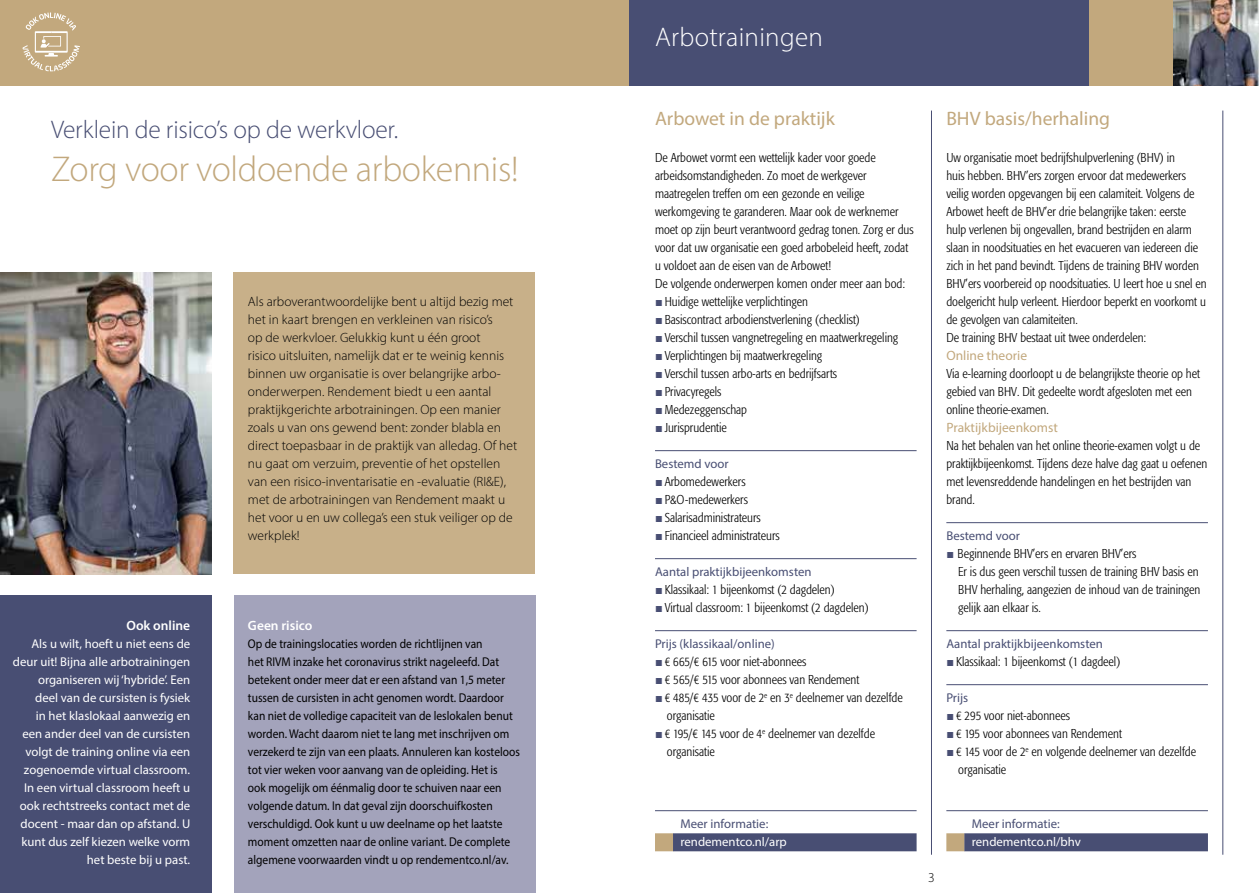
<style>
.page{position:relative;width:1259px;height:893px;background:#fff}
.page>*{position:absolute;margin:0;border:0;box-sizing:border-box;transform-origin:0 0}
.t1{font:300 36px "Myriad Pro";letter-spacing:-.01em;color:#c2a87d}
.t2{font:300 27px "Myriad Pro";letter-spacing:.01em;color:#fff}
.t3{font:300 25.5px "Myriad Pro";letter-spacing:-.01em;color:#484e73}
.t4{font:19.5px "Myriad Pro";color:#c2a87d}
.t5{font:300 13.5px/18px "Myriad Pro";color:#000}
.t6{font:13.5px "Myriad Pro";color:#c2a87d}
.t7{font:600 13.5px "Myriad Pro";color:#fff}
.t8{font:300 condensed 12.75px/18px "Formata";color:#000}
.t9{font:12.75px/18px "Myriad Pro";color:#000;scale:.9 1}
.t10{font:12.75px/18px "Myriad Pro";color:#fff;text-align:right}
.t11{font:12.75px "Myriad Pro";color:#484e73}
.s1{font-family:"Arial GEO";font-weight:400;font-stretch:normal;color:#484e73}
</style>
<div class="page">
<div style="left:0;top:0;width:1174px;height:85px;background:#c2a87d"></div>
<div style="left:0;top:595px;width:212px;height:298px;background:#484e73"></div>
<div style="left:233px;top:272px;width:302px;height:302px;background:#c8b089"></div>
<div style="left:234px;top:595px;width:302px;height:298px;background:#a3a3bb"></div>
<svg style="left:22px;top:13px;width:58px;height:58px"></svg>
<hr style="left:946px;top:522px;width:262px;height:1px;background:#484e73">
<hr style="left:946px;top:630px;width:262px;height:1px;background:#484e73">
<hr style="left:946px;top:684px;width:262px;height:1px;background:#484e73">
<hr style="left:946px;top:810px;width:262px;height:1px;background:#484e73">
<div style="left:946px;top:833px;width:18px;height:18px;background:#c2a87d"></div>
<div style="left:964px;top:833px;width:244px;height:18px;background:#484e73"></div>
<hr style="left:655px;top:450px;width:261px;height:1px;background:#484e73">
<hr style="left:655px;top:558px;width:261px;height:1px;background:#484e73">
<hr style="left:655px;top:630px;width:261px;height:1px;background:#484e73">
<hr style="left:655px;top:810px;width:261px;height:1px;background:#484e73">
<div style="left:655px;top:833px;width:18px;height:18px;background:#c2a87d"></div>
<div style="left:673px;top:833px;width:243px;height:18px;background:#484e73"></div>
<hr style="left:1222px;top:111px;width:1px;height:744px;background:#484e73">
<hr style="left:931px;top:111px;width:1px;height:744px;background:#484e73">
<div style="left:629px;top:0;width:460px;height:85px;background:#484e73"></div>
<img style="left:1174px;top:0;width:85px;height:85px">
<img style="left:0;top:272px;width:212px;height:302px">
<h3 class="t3" style="left:51px;top:114px;width:348px">Verklein de risico’s op de werkvloer.</h3>
<h1 class="t1" style="left:51px;top:147px;width:469px">Zorg voor voldoende arbokennis!</h1>
<p class="t7" style="left:126px;top:617px;width:65px">Ook online</p>
<p class="t10" style="left:13px;top:635px;width:179px">Als u wilt, hoeft u niet eens de deur uit! Bijna alle arbotrainingen organiseren wij ‘hybride’. Een deel van de cursisten is fysiek<br>in het klaslokaal aanwezig en een ander deel van de cursisten volgt de training online via een zogenoemde virtual classroom.<br>In een virtual classroom heeft u ook rechtstreeks contact met de docent - maar dan op afstand. U kunt dus zelf kiezen welke vorm het beste bij u past.</p>
<p class="t5" style="left:248px;top:292px;width:271px">Als arboverantwoordelijke bent u altijd bezig met het in kaart brengen en verkleinen van risico’s<br>op de werkvloer. Gelukkig kunt u één groot<br>risico uitsluiten, namelijk dat er te weinig kennis binnen uw organisatie is over belangrijke arbo&shy;onderwerpen. Rendement biedt u een aantal praktijkgerichte arbotrainingen. Op een manier zoals u van ons gewend bent: zonder blabla en direct toepasbaar in de praktijk van alledag. Of het nu gaat om verzuim, preventie of het opstellen van een risico-inventarisatie en -evaluatie (RI&amp;E), met de arbotrainingen van Rendement maakt u het voor u en uw collega’s een stuk veiliger op de werkplek!</p>
<p class="t7" style="left:248px;top:617px;width:66px">Geen risico</p>
<p class="t9" style="left:248px;top:635px;width:304px">Op de trainingslocaties worden de richtlijnen van<br>het RIVM inzake het coronavirus strikt nageleefd. Dat betekent onder meer dat er een afstand van 1,5 meter tussen de cursisten in acht genomen wordt. Daardoor kan niet de volledige capaciteit van de leslokalen benut worden. Wacht daarom niet te lang met inschrijven om verzekerd te zijn van een plaats. Annuleren kan kosteloos tot vier weken voor aanvang van de opleiding. Het is<br>ook mogelijk om éénmalig door te schuiven naar een volgende datum. In dat geval zijn doorschuifkosten verschuldigd. Ook kunt u uw deelname op het laatste moment omzetten naar de online variant. De complete algemene voorwaarden vindt u op rendementco.nl/av.</p>
<h2 class="t2" style="left:655px;top:21px;width:169px">Arbotrainingen</h2>
<h3 class="t4" style="left:655px;top:107px;width:181px">Arbowet in de praktijk</h3>
<p class="t8" style="left:655px;top:149px;width:260px">De Arbowet vormt een wettelijk kader voor goede arbeidsomstandigheden. Zo moet de werkgever maatregelen treffen om een gezonde en veilige werkomgeving te garanderen. Maar ook de werknemer moet op zijn beurt verantwoord gedrag tonen. Zorg er dus voor dat uw organisatie een goed arbobeleid heeft, zodat u voldoet aan de eisen van de Arbowet!<br>De volgende onderwerpen komen onder meer aan bod:</p>
<p class="t8" style="left:655px;top:293px;width:155px"><span class="s1">■</span> Huidige wettelijke verplichtingen</p>
<p class="t8" style="left:655px;top:311px;width:206px"><span class="s1">■</span> Basiscontract arbodienstverlening (checklist)</p>
<p class="t8" style="left:655px;top:329px;width:245px"><span class="s1">■</span> Verschil tussen vangnetregeling en maatwerkregeling</p>
<p class="t8" style="left:655px;top:347px;width:169px"><span class="s1">■</span> Verplichtingen bij maatwerkregeling</p>
<p class="t8" style="left:655px;top:365px;width:184px"><span class="s1">■</span> Verschil tussen arbo-arts en bedrijfsarts</p>
<p class="t8" style="left:655px;top:383px;width:68px"><span class="s1">■</span> Privacyregels</p>
<p class="t8" style="left:655px;top:401px;width:94px"><span class="s1">■</span> Medezeggenschap</p>
<p class="t8" style="left:655px;top:419px;width:73px"><span class="s1">■</span> Jurisprudentie</p>
<p class="t11" style="left:655px;top:456px;width:75px">Bestemd voor</p>
<p class="t8" style="left:655px;top:473px;width:92px"><span class="s1">■</span> Arbomedewerkers</p>
<p class="t8" style="left:655px;top:491px;width:94px"><span class="s1">■</span> P&amp;O-medewerkers</p>
<p class="t8" style="left:655px;top:509px;width:107px"><span class="s1">■</span> Salarisadministrateurs</p>
<p class="t8" style="left:655px;top:527px;width:126px"><span class="s1">■</span> Financieel administrateurs</p>
<p class="t11" style="left:655px;top:564px;width:158px">Aantal praktijkbijeenkomsten</p>
<p class="t8" style="left:655px;top:581px;width:181px"><span class="s1">■</span> Klassikaal: 1 bijeenkomst (2 dagdelen)</p>
<p class="t8" style="left:655px;top:599px;width:215px"><span class="s1">■</span> Virtual classroom: 1 bijeenkomst (2 dagdelen)</p>
<p class="t11" style="left:655px;top:636px;width:121px">Prijs (klassikaal/online)</p>
<p class="t8" style="left:655px;top:653px;width:153px"><span class="s1">■</span> € 665/€ 615 voor niet-abonnees</p>
<p class="t8" style="left:655px;top:671px;width:206px"><span class="s1">■</span> € 565/€ 515 voor abonnees van Rendement</p>
<p class="t8" style="left:667px;top:689px;width:237px;text-indent:-12px"><span class="s1">■</span> € 485/€ 435 voor de 2<sup>e</sup> en 3<sup>e</sup> deelnemer van dezelfde organisatie</p>
<p class="t8" style="left:667px;top:725px;width:210px;text-indent:-12px"><span class="s1">■</span> € 195/€ 145 voor de 4<sup>e</sup> deelnemer van dezelfde organisatie</p>
<h3 class="t4" style="left:946px;top:107px;width:165px">BHV basis/herhaling</h3>
<p class="t8" style="left:946px;top:149px;width:262px">Uw organisatie moet bedrijfshulpverlening (BHV) in<br>huis hebben. BHV’ers zorgen ervoor dat medewerkers veilig worden opgevangen bij een calamiteit. Volgens de Arbowet heeft de BHV’er drie belangrijke taken: eerste hulp verlenen bij ongevallen, brand bestrijden en alarm slaan in noodsituaties en het evacueren van iedereen die zich in het pand bevindt. Tijdens de training BHV worden BHV’ers voorbereid op noodsituaties. U leert hoe u snel en doelgericht hulp verleent. Hierdoor beperkt en voorkomt u de gevolgen van calamiteiten.<br>De training BHV bestaat uit twee onderdelen:</p>
<p class="t6" style="left:946px;top:347px;width:82px">Online theorie</p>
<p class="t8" style="left:946px;top:365px;width:255px">Via e-learning doorloopt u de belangrijkste theorie op het gebied van BHV. Dit gedeelte wordt afgesloten met een online theorie-examen.</p>
<p class="t6" style="left:946px;top:419px;width:113px">Praktijkbijeenkomst</p>
<p class="t8" style="left:946px;top:437px;width:262px">Na het behalen van het online theorie-examen volgt u de praktijkbijeenkomst. Tijdens deze halve dag gaat u oefenen met levensreddende handelingen en het bestrijden van brand.</p>
<p class="t11" style="left:946px;top:528px;width:75px">Bestemd voor</p>
<p class="t8" style="left:958px;top:545px;width:244px;text-indent:-12px"><span class="s1">■</span> Beginnende BHV’ers en ervaren BHV’ers<br>Er is dus geen verschil tussen de training BHV basis en BHV herhaling, aangezien de inhoud van de trainingen gelijk aan elkaar is.</p>
<p class="t11" style="left:946px;top:636px;width:158px">Aantal praktijkbijeenkomsten</p>
<p class="t8" style="left:946px;top:653px;width:175px"><span class="s1">■</span> Klassikaal: 1 bijeenkomst (1 dagdeel)</p>
<p class="t11" style="left:946px;top:690px;width:23px">Prijs</p>
<p class="t8" style="left:946px;top:707px;width:125px"><span class="s1">■</span> € 295 voor niet-abonnees</p>
<p class="t8" style="left:946px;top:725px;width:177px"><span class="s1">■</span> € 195 voor abonnees van Rendement</p>
<p class="t8" style="left:958px;top:743px;width:239px;text-indent:-12px"><span class="s1">■</span> € 145 voor de 2<sup>e</sup> en volgende deelnemer van dezelfde organisatie</p>
<p class="t11" style="left:680px;top:816px;width:89px">Meer informatie:</p>
<p class="t10" style="left:680px;top:833px;width:108px">rendementco.nl/arp</p>
<p class="t5" style="left:928px;top:868px;width:8px">3</p>
<p class="t11" style="left:972px;top:816px;width:89px">Meer informatie:</p>
<p class="t10" style="left:972px;top:833px;width:110px">rendementco.nl/bhv</p>
</div>
